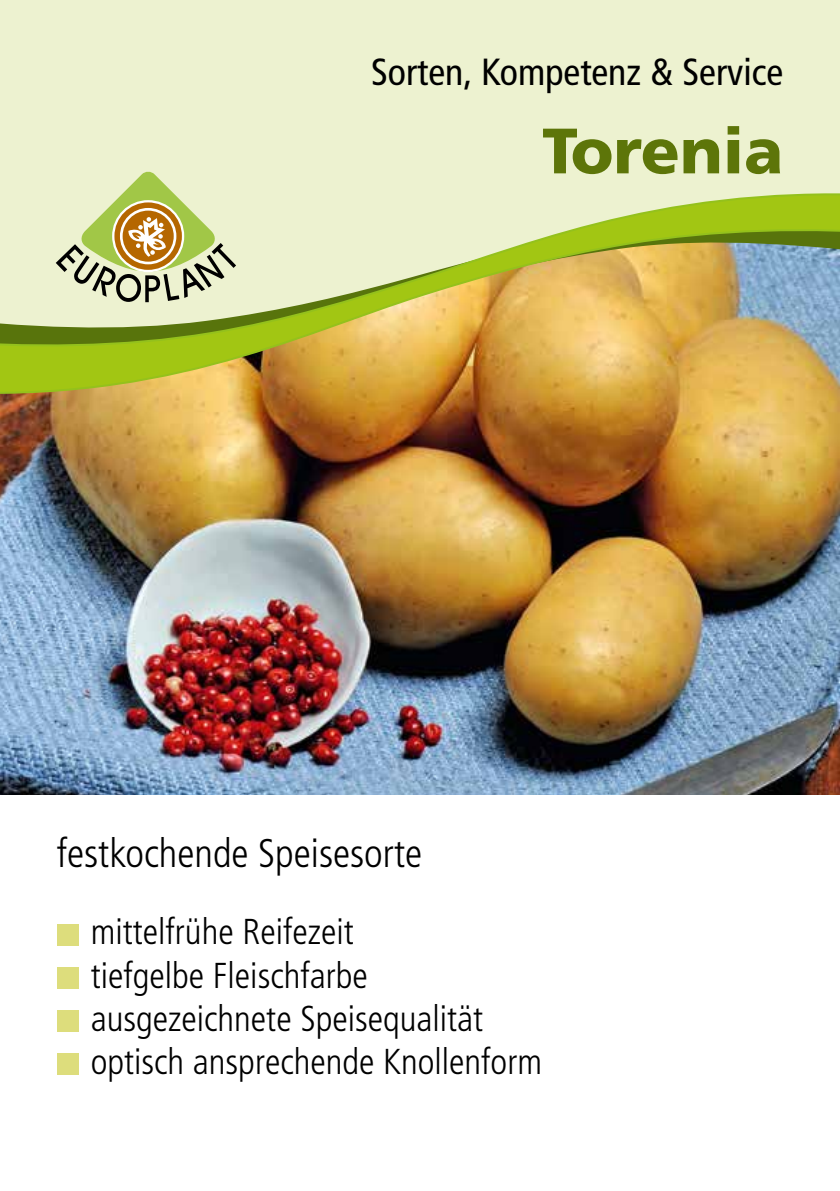
<style>
.page{position:relative;width:840px;height:1191px;background:#fff}
.page>*{position:absolute;margin:0;border:0;box-sizing:border-box;transform-origin:0 0}
.t1{font:900 64px "Frutiger";color:#5d7509}
.t2{font:300 condensed 40px "Frutiger";color:#000}
.t3{font:condensed 37.8px "Frutiger";color:#000}
.t4{font:300 condensed 36px/43.2px "Frutiger";color:#000}
</style>
<div class="page">
<img style="left:0;top:397px;width:839px;height:397px">
<div style="left:0;top:0;width:839px;height:181px;background:#edf2d0"></div>
<svg style="left:0;top:181px;width:839px;height:216px;background:#cdc473"></svg>
<svg style="left:56px;top:171px;width:180px;height:131px;background:#c9ca95"></svg>
<div style="left:57px;top:924px;width:21px;height:22px;background:#dddd7c"></div>
<div style="left:57px;top:967px;width:21px;height:22px;background:#dddd7c"></div>
<div style="left:57px;top:1010px;width:21px;height:22px;background:#dddd7c"></div>
<div style="left:57px;top:1052px;width:21px;height:22px;background:#dddd7c"></div>
<p class="t3" style="left:371px;top:50px;width:413px">Sorten, Kompetenz &amp; Service</p>
<h1 class="t1" style="left:542px;top:112px;width:242px">Torenia</h1>
<p class="t2" style="left:57px;top:830px;width:367px">festkochende Speisesorte</p>
<p class="t4" style="left:91px;top:910px;width:452px">mittelfrühe Reifezeit<br>tiefgelbe Fleischfarbe ausgezeichnete Speisequalität optisch ansprechende Knollenform</p>
</div>
